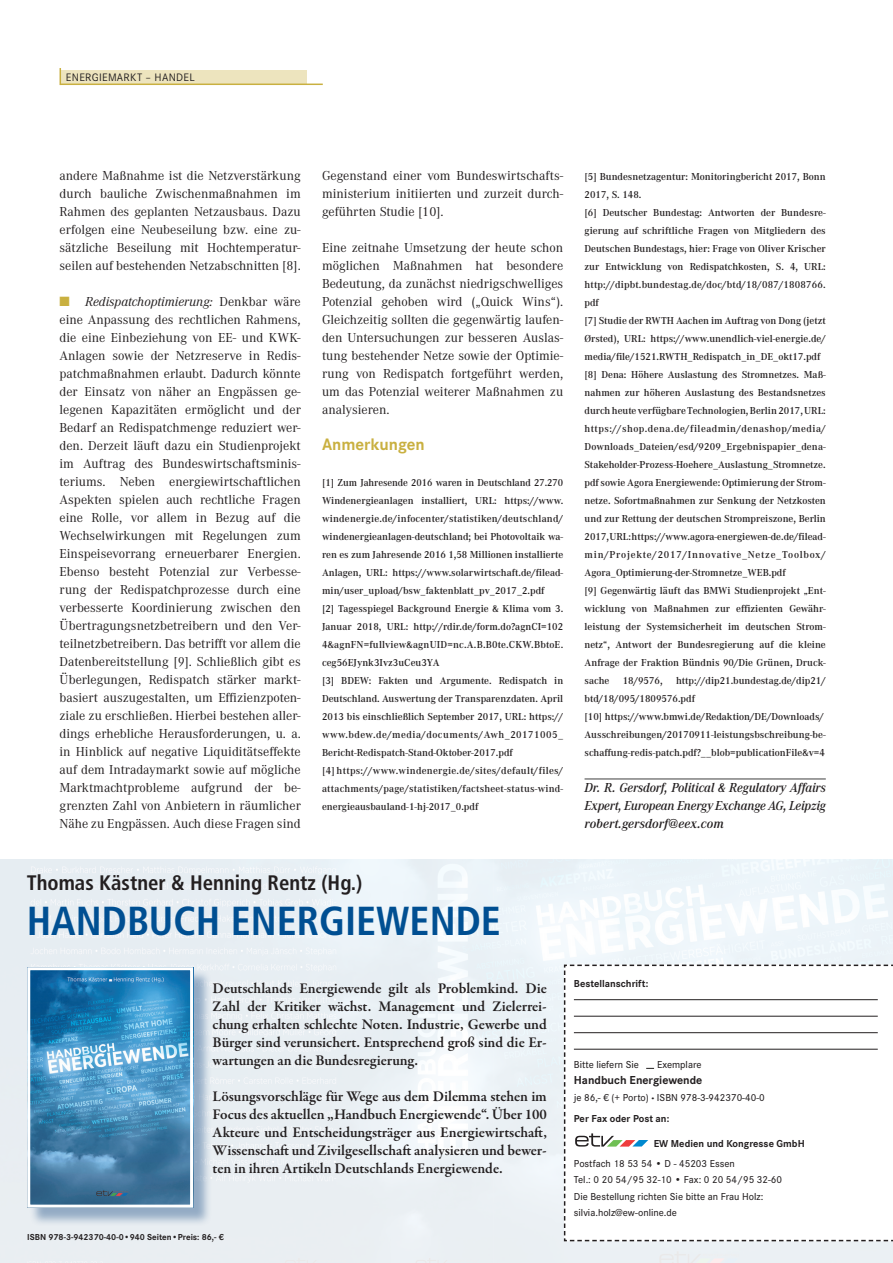
<style>
.page{position:relative;width:893px;height:1263px;background:#fff}
.page>*{position:absolute;margin:0;border:0;box-sizing:border-box;transform-origin:0 0}
.t1{font:700 condensed 40.5px "Frutiger";color:#004f92}
.t2{font:700 condensed 21px "Frutiger";color:#231f20}
.t3{font:700 17.25px "Corporate S";color:#c9b040}
.t4{font:600 15px/18px "Garamond Premr Pro";letter-spacing:-.005em;color:#231f20;text-align:justify}
.t5{font:13.5px/18px "Corporate A";color:#231f20;text-align:justify}
.t6{font:italic 600 13.5px/18px "Corporate A";color:#231f20;text-align:justify;scale:.94 1}
.t7{font:700 12px "Corporate S";color:#231f20}
.t8{font:11.25px "Corporate S";letter-spacing:.025em;color:#231f20}
.t9{font:600 10.5px/18px "Corporate A";color:#231f20}
.t10{font:500 10.5px/16.5px "Corporate S";color:#231f20}
.t11{font:700 10.5px "Corporate S";color:#231f20}
.t12{font:700 9px "Corporate S";color:#231f20}
.s1{color:#c9b040}
.s2{font-style:italic}
.s3{font-weight:800}
.s4{font-weight:700}
</style>
<div class="page">
<div style="left:60px;top:71px;width:247px;height:13px;background:#ede4be"></div>
<hr style="left:60px;top:84px;width:263px;height:1px;background:#c9b040">
<svg style="left:60px;top:68px;width:1px;height:16px"></svg>
<hr style="left:585px;top:778px;width:241px;height:1px;background:#3e3e3f">
<img style="left:0;top:859px;width:893px;height:404px">
<div style="left:29px;top:969px;width:183px;height:257px;background:#215288;opacity:.43"></div>
<img style="left:31px;top:971px;width:158px;height:232px">
<div style="left:27px;top:967px;width:166px;height:240px;border:3px solid #fff"></div>
<svg style="left:563px;top:964px;width:330px;height:278px"></svg>
<p class="t8" style="left:66px;top:71px;width:130px">ENERGIEMARKT – HANDEL</p>
<p class="t5" style="left:60px;top:167px;width:243px">andere Maßnahme ist die Netzverstärkung durch bauliche Zwischenmaßnahmen im Rahmen des geplanten Netzausbaus. Dazu erfolgen eine Neubeseilung bzw. eine zu&shy;sätzliche Beseilung mit Hochtemperatur&shy;seilen auf bestehenden Netzabschnitten [8].</p>
<p class="t5" style="left:60px;top:293px;width:243px"><span class="s1">■</span> <span class="s2">Redispatchoptimierung:</span> Denkbar wäre eine Anpassung des rechtlichen Rahmens, die eine Einbeziehung von EE- und KWK-Anlagen sowie der Netzreserve in Redis&shy;patchmaßnahmen erlaubt. Dadurch könnte der Einsatz von näher an Engpässen ge&shy;legenen Kapazitäten ermöglicht und der Bedarf an Redispatchmenge reduziert wer&shy;den. Derzeit läuft dazu ein Studienprojekt im Auftrag des Bundeswirtschaftsminis&shy;teriums. Neben energiewirtschaftlichen Aspekten spielen auch rechtliche Fragen eine Rolle, vor allem in Bezug auf die Wechselwirkungen mit Regelungen zum Einspeisevorrang erneuerbarer Energien.<br>Ebenso besteht Potenzial zur Verbesse&shy;rung der Redispatchprozesse durch eine verbesserte Koordinierung zwischen den Übertragungsnetzbetreibern und den Ver&shy;teilnetzbetreibern. Das betrifft vor allem die Datenbereitstellung [9]. Schließlich gibt es Überlegungen, Redispatch stärker markt&shy;basiert auszugestalten, um Effizienzpoten&shy;ziale zu erschließen. Hierbei bestehen aller&shy;dings erhebliche Herausforderungen, u. a. in Hinblick auf negative Liquiditätseffekte auf dem Intradaymarkt sowie auf mögliche Marktmachtprobleme aufgrund der be&shy;grenzten Zahl von Anbietern in räumlicher Nähe zu Engpässen. Auch diese Fragen sind</p>
<p class="t5" style="left:322px;top:167px;width:243px">Gegenstand einer vom Bundeswirtschafts&shy;ministerium initiierten und zurzeit durch&shy;geführten Studie [10].</p>
<p class="t5" style="left:322px;top:239px;width:243px">Eine zeitnahe Umsetzung der heute schon möglichen Maßnahmen hat besondere Bedeutung, da zunächst niedrigschwelliges Potenzial gehoben wird („Quick Wins“).<br>Gleichzeitig sollten die gegenwärtig laufen&shy;den Untersuchungen zur besseren Auslas&shy;tung bestehender Netze sowie der Optimie&shy;rung von Redispatch fortgeführt werden, um das Potenzial weiterer Maßnahmen zu analysieren.</p>
<h3 class="t3" style="left:322px;top:434px;width:104px">Anmerkungen</h3>
<p class="t9" style="left:322px;top:474px;width:243px">[1] Zum Jahresende 2016 waren in Deutschland 27.270<br>Windenergieanlagen installiert, URL: https://www. windenergie.de/infocenter/statistiken/deutschland/ windenergieanlagen-deutschland; bei Photovoltaik wa&shy;ren es zum Jahresende 2016 1,58 Millionen installierte Anlagen, URL: https://www.solarwirtschaft.de/filead&shy;min/user_upload/bsw_faktenblatt_pv_2017_2.pdf<br>[2] Tagesspiegel Background Energie &amp; Klima vom 3.<br>Januar 2018, URL: http://rdir.de/form.do?agnCI=102<br>4&amp;agnFN=fullview&amp;agnUID=nc.A.B.B0te.CKW.BbtoE. ceg56EJynk3Ivz3uCeu3YA<br>[3] BDEW: Fakten und Argumente. Redispatch in Deutschland. Auswertung der Transparenzdaten. April 2013 bis einschließlich September 2017, URL: https:// www.bdew.de/media/documents/Awh_20171005_ Bericht-Redispatch-Stand-Oktober-2017.pdf<br>[4] https://www.windenergie.de/sites/default/files/ attachments/page/statistiken/factsheet-status-wind&shy;energieausbauland-1-hj-2017_0.pdf</p>
<h2 class="t2" style="left:27px;top:870px;width:337px">Thomas Kästner &amp; Henning Rentz (Hg.)</h2>
<h1 class="t1" style="left:27px;top:897px;width:476px">HANDBUCH ENERGIEWENDE</h1>
<p class="t9" style="left:585px;top:168px;width:243px">[5] Bundesnetzagentur: Monitoringbericht 2017, Bonn 2017, S. 148.<br>[6] Deutscher Bundestag: Antworten der Bundesre&shy;gierung auf schriftliche Fragen von Mitgliedern des Deutschen Bundestags, hier: Frage von Oliver Krischer zur Entwicklung von Redispatchkosten, S. 4, URL: http://dipbt.bundestag.de/doc/btd/18/087/1808766. pdf<br>[7] Studie der RWTH Aachen im Auftrag von Dong (jetzt Ørsted), URL: https://www.unendlich-viel-energie.de/ media/file/1521.RWTH_Redispatch_in_DE_okt17.pdf [8] Dena: Höhere Auslastung des Stromnetzes. Maß&shy;nahmen zur höheren Auslastung des Bestandsnetzes durch heute verfügbare Technologien, Berlin 2017, URL: https://shop.dena.de/fileadmin/denashop/media/ Downloads_Dateien/esd/9209_Ergebnispapier_dena-Stakeholder-Prozess-Hoehere_Auslastung_Stromnetze. pdf sowie Agora Energiewende: Optimierung der Strom&shy;netze. Sofortmaßnahmen zur Senkung der Netzkosten und zur Rettung der deutschen Strompreiszone, Berlin 2017, URL: https://www.agora-energiewen-de.de/filead&shy;min/Projekte/2017/Innovative_Netze_Toolbox/ Agora_Optimierung-der-Stromnetze_WEB.pdf<br>[9] Gegenwärtig läuft das BMWi Studienprojekt „Ent&shy;wicklung von Maßnahmen zur effizienten Gewähr&shy;leistung der Systemsicherheit im deutschen Strom&shy;netz“, Antwort der Bundesregierung auf die kleine Anfrage der Fraktion Bündnis 90/Die Grünen, Druck&shy;sache</p>
<p class="t9" style="left:623px;top:672px;width:41px">18/9576,</p>
<p class="t9" style="left:585px;top:672px;width:243px;text-indent:91px">http://dip21.bundestag.de/dip21/ btd/18/095/1809576.pdf<br>[10] https://www.bmwi.de/Redaktion/DE/Downloads/ Ausschreibungen/20170911-leistungsbschreibung-be&shy;schaffung-redis-patch.pdf?__blob=publicationFile&amp;v=4</p>
<p class="t6" style="left:585px;top:779px;width:258px">Dr. R. Gersdorf, Political &amp; Regulatory Affairs Expert, European Energy Exchange AG, Leipzig robert.gersdorf@eex.com</p>
<p class="t4" style="left:213px;top:980px;width:336px">Deutschlands Energiewende gilt als Problemkind. Die Zahl der Kritiker wächst. Management und Zielerrei&shy;chung erhalten schlechte Noten. Industrie, Gewerbe und Bürger sind verunsichert. Entsprechend groß sind die Er&shy;wartungen an die Bundesregierung.</p>
<p class="t4" style="left:213px;top:1088px;width:336px">Lösungsvorschläge für Wege aus dem Dilemma stehen im Focus des aktuellen „Handbuch Energiewende“. Über 100<br>Akteure und Entscheidungsträger aus Energiewirtschaft, Wissenschaft und Zivilgesellschaft analysieren und bewer&shy;ten in ihren Artikeln Deutschlands Energiewende.</p>
<p class="t12" style="left:27px;top:1232px;width:198px">ISBN 978-3-942370-40-0•940 Seiten•Preis: 86,- €</p>
<p class="t11" style="left:574px;top:977px;width:76px">Bestellanschrift:</p>
<p class="t10" style="left:574px;top:1056px;width:67px">Bitte liefern Sie</p>
<p class="t10" style="left:657px;top:1056px;width:46px">Exemplare</p>
<p class="t7" style="left:574px;top:1073px;width:130px">Handbuch Energiewende</p>
<p class="t10" style="left:574px;top:1087px;width:192px;line-height:21px">je 86,- € (+ Porto) <span class="s3">У</span> ISBN 978-3-942370-40-0<br><span class="s4">Per Fax oder Post an:</span></p>
<p class="t11" style="left:654px;top:1138px;width:153px">EW Medien und Kongresse GmbH</p>
<p class="t10" style="left:574px;top:1155px;width:210px">Postfach 18 53 54 • D - 45203 Essen<br>Tel.: 0 20 54/95 32-10 • Fax: 0 20 54/95 32-60<br>Die Bestellung richten Sie bitte an Frau Holz: silvia.holz@ew-online.de</p>
</div>
